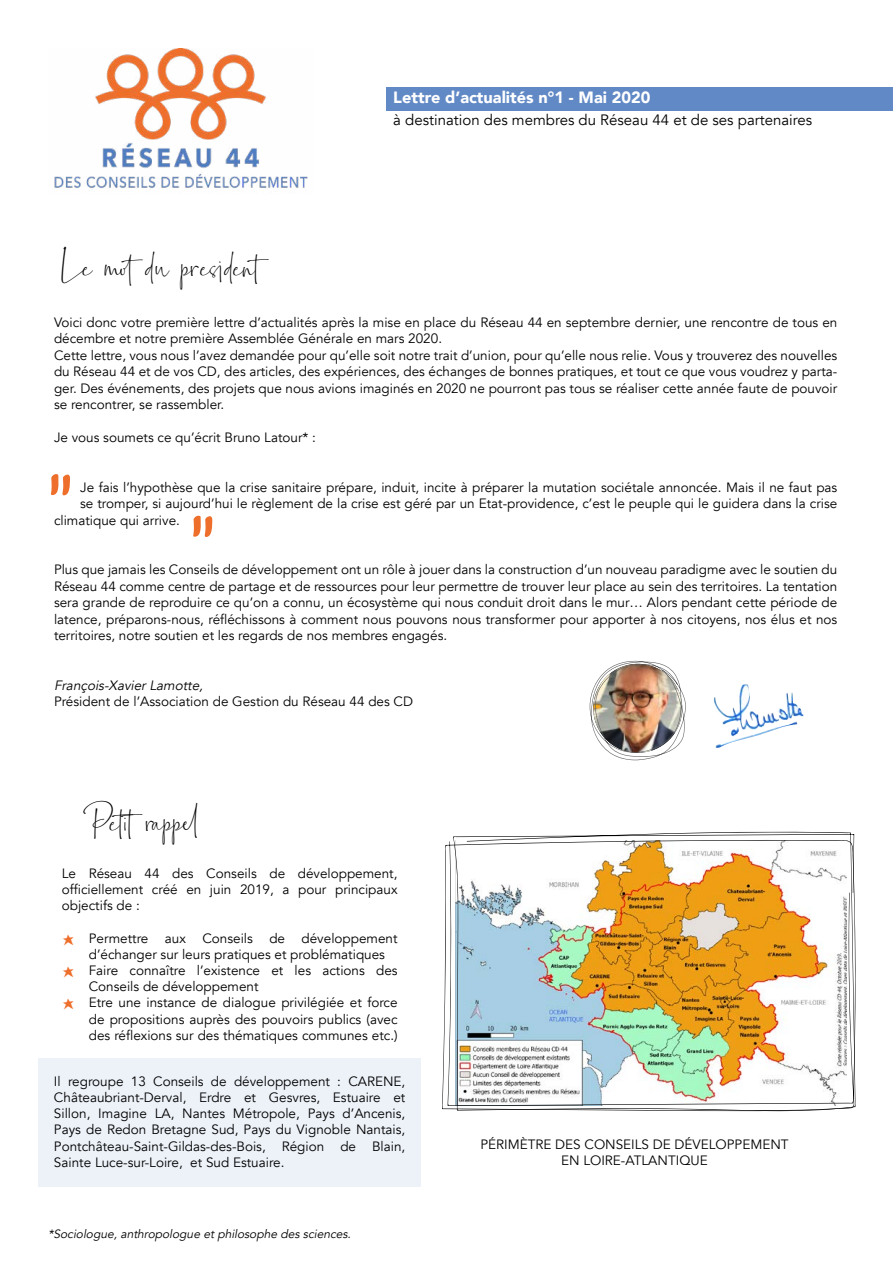
<style>
.page{position:relative;width:893px;height:1263px;background:#fff}
.page>*{position:absolute;margin:0;border:0;box-sizing:border-box;transform-origin:0 0}
.t1{font:75px "Beyond The Mountains";color:#ee6f2c}
.t2{font:28.5px "Bollivia Rosilla Script";color:#000}
.t3{font:900 16.35px "Avenir";color:#fff}
.t4{font:15px "Avenir";color:#000}
.t5{font:13.5px/16.5px "Avenir";color:#000;text-align:justify}
.t6{font:italic 13.5px "Avenir";color:#000}
.t7{font:italic 12px "Avenir";color:#000}
.s1{font-family:"KG Shakeit Off";font-size:21px;color:#ee6f2c}
</style>
<div class="page">
<div style="left:39px;top:1058px;width:382px;height:128px;background:#edf2f9"></div>
<div style="left:387px;top:87px;width:506px;height:23px;background:#6189c5"></div>
<img style="left:54px;top:48px;width:254px;height:141px">
<img style="left:590px;top:660px;width:96px;height:100px">
<img style="left:713px;top:684px;width:90px;height:64px">
<svg style="left:442px;top:841px;width:414px;height:269px"></svg>
<img style="left:453px;top:831px;width:402px;height:280px">
<p class="t3" style="left:393px;top:84px;width:259px">Lettre d’actualités n°1 - Mai 2020</p>
<p class="t4" style="left:393px;top:111px;width:420px">à destination des membres du Réseau 44 et de ses partenaires</p>
<h2 class="t2" style="left:62px;top:248px;width:216px">Le mot du president</h2>
<p class="t5" style="left:54px;top:314px;width:785px;text-align:left">Voici donc votre première lettre d’actualités après la mise en place du Réseau 44 en septembre dernier, une rencontre de tous en décembre et notre première Assemblée Générale en mars 2020.<br>Cette lettre, vous nous l’avez demandée pour qu’elle soit notre trait d’union, pour qu’elle nous relie. Vous y trouverez des nouvelles du Réseau 44 et de vos CD, des articles, des expériences, des échanges de bonnes pratiques, et tout ce que vous voudrez y parta&shy;ger. Des événements, des projets que nous avions imaginés en 2020 ne pourront pas tous se réaliser cette année faute de pouvoir se rencontrer, se rassembler.</p>
<p class="t5" style="left:54px;top:430px;width:264px">Je vous soumets ce qu’écrit Bruno Latour* :</p>
<p class="t5" style="left:80px;top:479px;width:759px">Je fais l’hypothèse que la crise sanitaire prépare, induit, incite à préparer la mutation sociétale annoncée. Mais il ne faut pas</p>
<p class="t5" style="left:80px;top:496px;width:759px">se tromper, si aujourd’hui le règlement de la crise est géré par un Etat-providence, c’est le peuple qui le guidera dans la crise</p>
<p class="t5" style="left:54px;top:512px;width:127px">climatique qui arrive.</p>
<p class="t5" style="left:54px;top:562px;width:785px">Plus que jamais les Conseils de développement ont un rôle à jouer dans la construction d’un nouveau paradigme avec le soutien du Réseau 44 comme centre de partage et de ressources pour leur permettre de trouver leur place au sein des territoires. La tentation sera grande de reproduire ce qu’on a connu, un écosystème qui nous conduit droit dans le mur… Alors pendant cette période de latence, préparons-nous, réfléchissons à comment nous pouvons nous transformer pour apporter à nos citoyens, nos élus et nos territoires, notre soutien et les regards de nos membres engagés.</p>
<p class="t6" style="left:54px;top:677px;width:153px">François-Xavier Lamotte,</p>
<p class="t5" style="left:54px;top:694px;width:361px">Président de l’Association de Gestion du Réseau 44 des CD</p>
<h1 class="t1" style="left:47px;top:471px;width:30px">"</h1>
<h1 class="t1" style="left:190px;top:512px;width:30px">"</h1>
<h2 class="t2" style="left:84px;top:803px;width:118px">Petitrappel</h2>
<p class="t5" style="left:62px;top:865px;width:337px">Le Réseau 44 des Conseils de développement, officiellement créé en juin 2019, a pour principaux objectifs de :</p>
<p class="t5" style="left:62px;top:930px;width:337px"><span class="s1">*</span> Permettre aux Conseils de développement</p>
<p class="t5" style="left:89px;top:946px;width:298px">d’échanger sur leurs pratiques et problématiques</p>
<p class="t5" style="left:62px;top:962px;width:337px"><span class="s1">*</span> Faire connaître l’existence et les actions des</p>
<p class="t5" style="left:89px;top:978px;width:171px">Conseils de développement</p>
<p class="t5" style="left:62px;top:995px;width:337px"><span class="s1">*</span> Etre une instance de dialogue privilégiée et force</p>
<p class="t5" style="left:89px;top:1011px;width:310px">de propositions auprès des pouvoirs publics (avec</p>
<p class="t5" style="left:89px;top:1027px;width:310px">des réflexions sur des thématiques communes etc.)</p>
<p class="t5" style="left:54px;top:1073px;width:353px">Il regroupe 13 Conseils de développement : CARENE, Châteaubriant-Derval, Erdre et Gesvres, Estuaire et Sillon, Imagine LA, Nantes Métropole, Pays d’Ancenis, Pays de Redon Bretagne Sud, Pays du Vignoble Nantais, Pontchâteau-Saint-Gildas-des-Bois, Région de Blain, Sainte Luce-sur-Loire, et Sud Estuaire.</p>
<p class="t7" style="left:48px;top:1227px;width:307px">*Sociologue, anthropologue et philosophe des sciences.</p>
<p class="t5" style="left:480px;top:1136px;width:310px;text-align:center">PÉRIMÈTRE DES CONSEILS DE DÉVELOPPEMENT<br>EN LOIRE-ATLANTIQUE</p>
</div>
